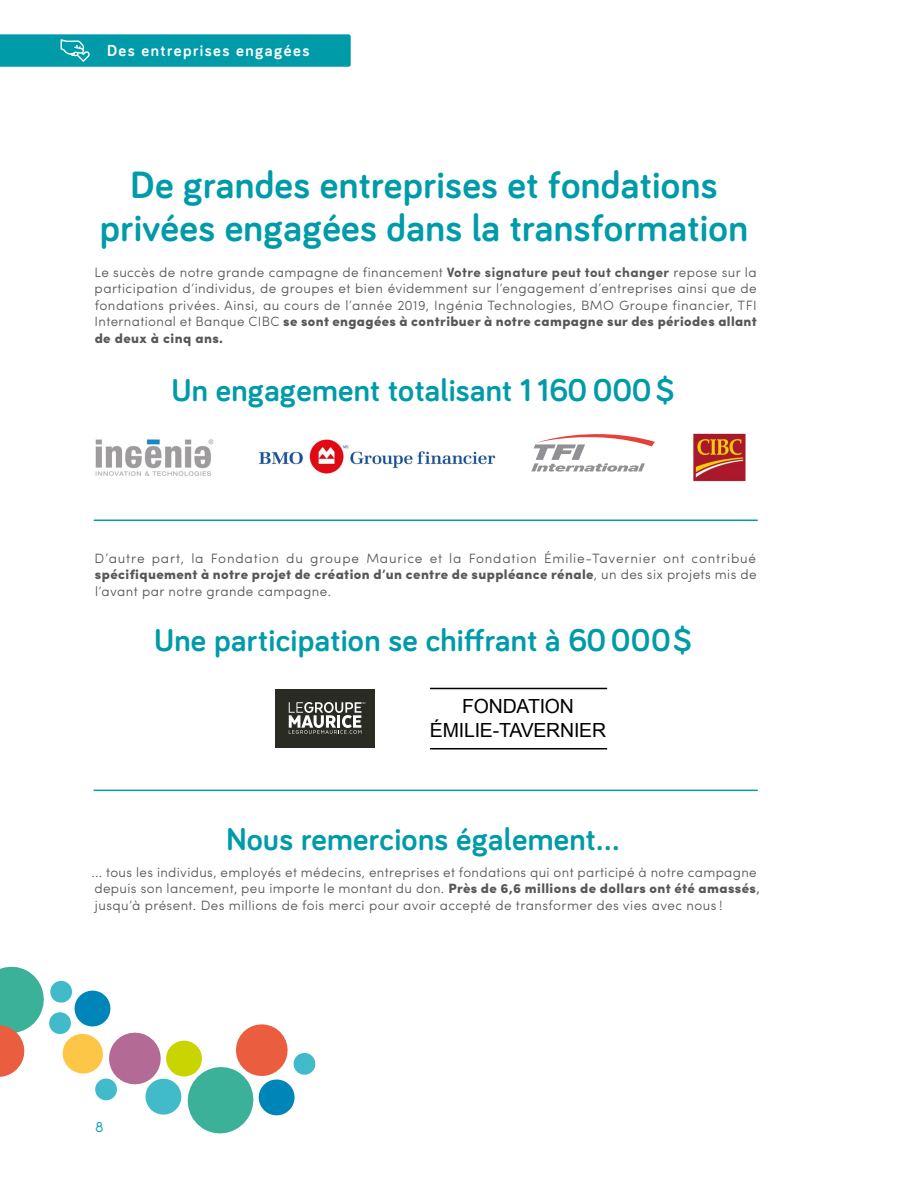
<style>
.page{position:relative;width:918px;height:1188px;background:#fff}
.page>*{position:absolute;margin:0;border:0;box-sizing:border-box;transform-origin:0 0}
.t1{font:700 39.3px/42.3px "Bariol";letter-spacing:.01em;color:#009ba9;text-align:center}
.t2{font:700 32.4px "Bariol";letter-spacing:.01em;color:#009ba9}
.t3{font:19.5px/24px "Arial";letter-spacing:-.01em;color:#000;text-align:center}
.t4{font:700 16.5px "Bariol";letter-spacing:.09em;color:#fff}
.t5{font:300 15px "Sofia Pro";color:#009ba9}
.t6{font:300 13.5px/16.5px "Sofia Pro";letter-spacing:.03em;color:#575756;text-align:justify}
.s1{font-weight:700}
.s2{font-weight:900}
.s3{font-weight:400}
</style>
<div class="page">
<svg style="left:0;top:966px;width:316px;height:168px"></svg>
<img style="left:258px;top:439px;width:238px;height:35px">
<img style="left:95px;top:439px;width:119px;height:37px">
<svg style="left:531px;top:434px;width:124px;height:38px"></svg>
<div style="left:276px;top:689px;width:99px;height:58px;background:#2a2b23"></div>
<svg style="left:289px;top:702px;width:76px;height:32px"></svg>
<img style="left:693px;top:433px;width:53px;height:49px">
<hr style="left:94px;top:520px;width:663px;height:1px;background:#009ba9">
<hr style="left:94px;top:790px;width:663px;height:1px;background:#009ba9">
<hr style="left:430px;top:688px;width:177px;height:1px;background:#000">
<hr style="left:430px;top:748px;width:177px;height:1px;background:#000">
<svg style="left:0;top:34px;width:351px;height:33px;background:#089eab"></svg>
<div style="left:89px;top:1117px;width:21px;height:21px;background:#fff;border-radius:50%"></div>
<p class="t4" style="left:107px;top:39px;width:204px">Des entreprises engagées</p>
<h1 class="t1" style="left:100px;top:163px;width:650px">De grandes entreprises et fondations privées engagées dans la transformation</h1>
<p class="t6" style="left:95px;top:263px;width:664px">Le succès de notre grande campagne de financement <span class="s1">Votre signature peut tout changer</span> repose sur la participation d’individus, de groupes et bien évidemment sur l’engagement d’entreprises ainsi que de fondations privées. Ainsi, au cours de l’année 2019, Ingénia Technologies, BMO Groupe financier, TFI International et Banque CIBC <span class="s2">se sont engagées à contribuer à notre campagne sur des périodes allant de deux à cinq ans.</span></p>
<h2 class="t2" style="left:171px;top:368px;width:505px">Un engagement totalisant 1 160 000 $</h2>
<p class="t6" style="left:95px;top:549px;width:663px">D’autre part, la Fondation du groupe Maurice et la Fondation Émilie-Tavernier ont contribué <span class="s2">spécifiquement à notre projet de création d’un centre de suppléance rénale</span>, un des six projets mis de l’avant par notre grande campagne.</p>
<h2 class="t2" style="left:154px;top:618px;width:539px">Une participation se chiffrant à 60 000 $</h2>
<h3 class="t3" style="left:430px;top:694px;width:178px">FONDATION<br>ÉMILIE-TAVERNIER</h3>
<h2 class="t2" style="left:226px;top:817px;width:395px">Nous remercions également...</h2>
<p class="t6" style="left:91px;top:863px;width:670px;text-align:left">... tous les individus, employés et médecins, entreprises et fondations qui ont participé à notre campagne depuis son lancement, peu importe le montant du don. <span class="s2">Près de 6,6 millions de dollars ont été amassés</span><span class="s3">, </span>jusqu’à présent. Des millions de fois merci pour avoir accepté de transformer des vies avec nous !</p>
<p class="t5" style="left:95px;top:1116px;width:10px">8</p>
</div>
